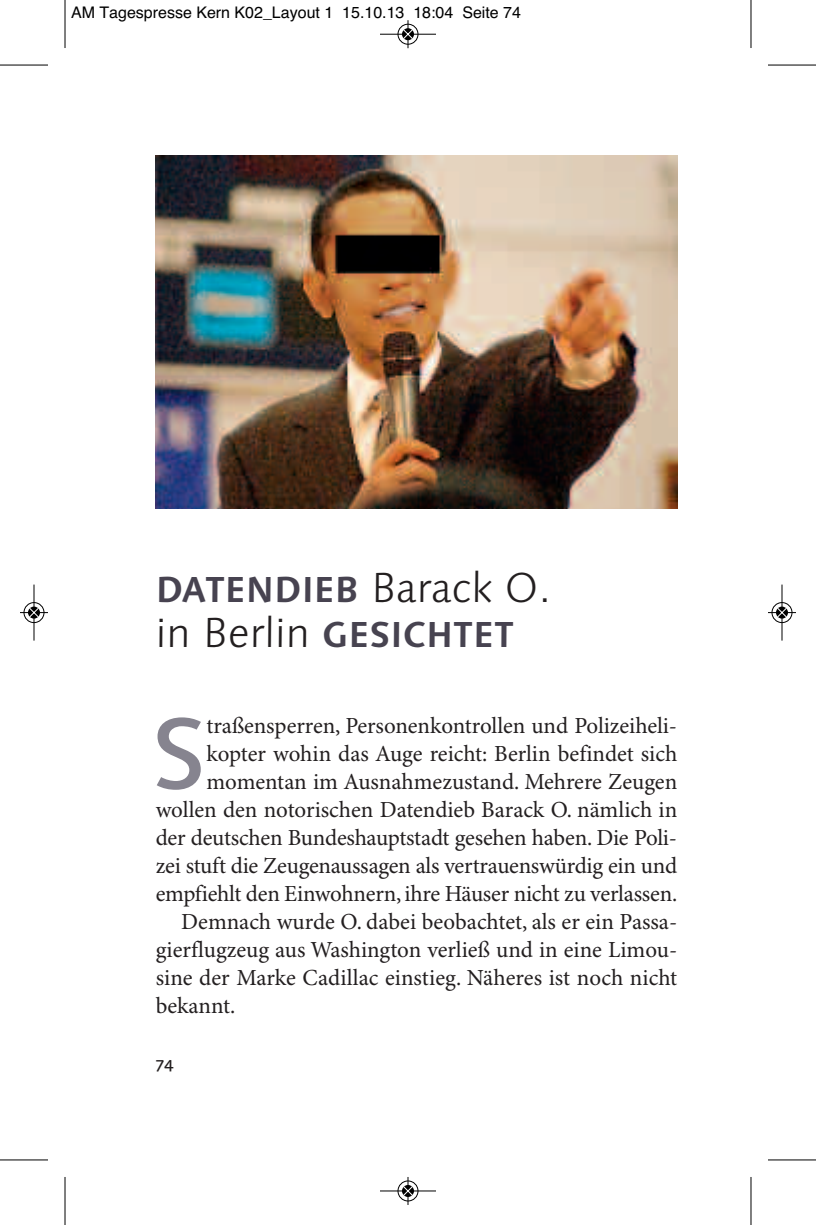
<style>
.page{position:relative;width:816px;height:1225px;background:#fff}
.page>*{position:absolute;margin:0;border:0;box-sizing:border-box;transform-origin:0 0}
.t1{font:500 101px "Linotype Syntax Os F";color:#86848f}
.t2{font:700 36px/45px "Linotype Syntax Os F";color:#474350}
.t3{font:23px "Minion Pro";letter-spacing:-.005em;color:#231f20}
.t4{font:500 16.4px "Linotype Syntax Os F";color:#231f20}
.t5{font:16px "Helvetica";color:#000}
.s1{font-weight:300;font-size:42px;color:#231f20}
</style>
<div class="page">
<img style="left:156px;top:156px;width:521px;height:352px">
<hr style="left:65px;top:0;width:1px;height:48px;background:#000">
<hr style="left:0;top:65px;width:48px;height:1px;background:#000">
<hr style="left:751px;top:0;width:1px;height:48px;background:#000">
<hr style="left:768px;top:65px;width:48px;height:1px;background:#000">
<hr style="left:65px;top:1176px;width:1px;height:48px;background:#000">
<hr style="left:0;top:1159px;width:48px;height:1px;background:#000">
<hr style="left:751px;top:1176px;width:1px;height:48px;background:#000">
<hr style="left:768px;top:1159px;width:48px;height:1px;background:#000">
<div style="left:397px;top:24px;width:22px;height:21px;border:1px solid #fff;border-radius:50%"></div>
<hr style="left:380px;top:34px;width:56px;height:1px;background:#000">
<div style="left:398px;top:24px;width:20px;height:20px;border:1px solid #000;border-radius:50%"></div>
<svg style="left:403px;top:20px;width:10px;height:28px"></svg>
<div style="left:397px;top:1180px;width:22px;height:21px;border:1px solid #fff;border-radius:50%"></div>
<hr style="left:380px;top:1190px;width:56px;height:1px;background:#000">
<div style="left:398px;top:1180px;width:20px;height:20px;border:1px solid #000;border-radius:50%"></div>
<svg style="left:403px;top:1177px;width:10px;height:27px"></svg>
<div style="left:23px;top:602px;width:22px;height:21px;border:1px solid #fff;border-radius:50%"></div>
<hr style="left:34px;top:584px;width:1px;height:56px;background:#000">
<div style="left:24px;top:602px;width:20px;height:20px;border:1px solid #000;border-radius:50%"></div>
<svg style="left:20px;top:607px;width:28px;height:10px"></svg>
<div style="left:771px;top:602px;width:22px;height:21px;border:1px solid #fff;border-radius:50%"></div>
<hr style="left:782px;top:584px;width:1px;height:56px;background:#000">
<div style="left:772px;top:602px;width:20px;height:20px;border:1px solid #000;border-radius:50%"></div>
<svg style="left:768px;top:607px;width:28px;height:10px"></svg>
<p class="t5" style="left:71px;top:3px;width:452px">AM Tagespresse Kern K02_Layout 1 15.10.13 18:04 Seite 74</p>
<p class="t2" style="left:156px;top:570px;width:397px">DATENDIEB <span class="s1">Barack O. in Berlin</span> GESICHTET</p>
<p class="t1" style="left:151px;top:712px;width:58px">S</p>
<p class="t3" style="left:206px;top:716px;width:472px">traßensperren, Personenkontrollen und Polizeiheli-</p>
<p class="t3" style="left:206px;top:744px;width:472px">kopter wohin das Auge reicht: Berlin befindet sich</p>
<p class="t3" style="left:206px;top:772px;width:472px">momentan im Ausnahmezustand. Mehrere Zeugen</p>
<p class="t3" style="left:156px;top:800px;width:523px">wollen den notorischen Datendieb Barack O. nämlich in</p>
<p class="t3" style="left:156px;top:828px;width:523px">der deutschen Bundeshauptstadt gesehen haben. Die Poli-</p>
<p class="t3" style="left:156px;top:856px;width:523px">zei stuft die Zeugenaussagen als vertrauenswürdig ein und</p>
<p class="t3" style="left:156px;top:884px;width:523px">empfiehlt den Einwohnern, ihre Häuser nicht zu verlassen.</p>
<p class="t3" style="left:181px;top:912px;width:498px">Demnach wurde O. dabei beobachtet, als er ein Passa-</p>
<p class="t3" style="left:156px;top:940px;width:523px">gierflugzeug aus Washington verließ und in eine Limou-</p>
<p class="t3" style="left:156px;top:968px;width:523px">sine der Marke Cadillac einstieg. Näheres ist noch nicht</p>
<p class="t3" style="left:156px;top:996px;width:81px">bekannt.</p>
<p class="t4" style="left:156px;top:1056px;width:19px">74</p>
</div>
